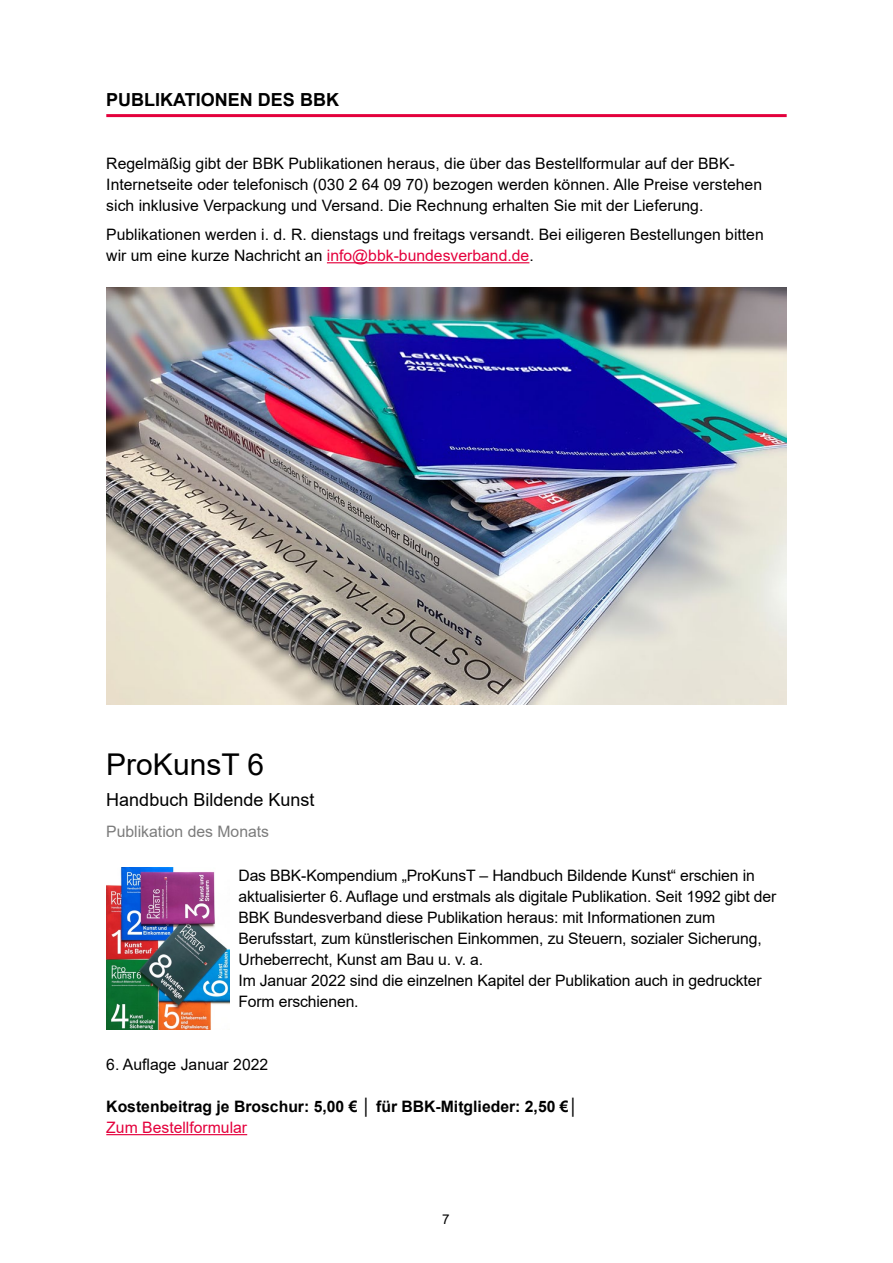
<style>
.page{position:relative;width:893px;height:1263px;background:#fff}
.page>*{position:absolute;margin:0;border:0;box-sizing:border-box;transform-origin:0 0}
.t1{font:30px "Arial";color:#000}
.t2{font:18px "Arial";color:#000}
.t3{font:700 18px "Arial";color:#000}
.t4{font:15.75px/21px "Arial";color:#000}
.t5{font:700 15.75px "Arial";color:#000}
.t6{font:15.75px "Arial";color:#7c7c7c}
.t7{font:15.75px "Arial";color:#e4003c}
.t8{font:13.5px "Arial";color:#000}
.s1{color:#e4003c}
</style>
<div class="page">
<hr style="left:106px;top:114px;width:681px;height:3px;background:#e4003c">
<hr style="left:327px;top:262px;width:202px;height:1px;background:#e4003c">
<hr style="left:106px;top:1134px;width:141px;height:1px;background:#e4003c">
<img style="left:106px;top:287px;width:681px;height:418px">
<img style="left:106px;top:867px;width:124px;height:162px">
<p class="t3" style="left:106px;top:87px;width:234px">PUBLIKATIONEN DES BBK</p>
<p class="t4" style="left:106px;top:152px;width:657px">Regelmäßig gibt der BBK Publikationen heraus, die über das Bestellformular auf der BBK-<br>Internetseite oder telefonisch (030 2 64 09 70) bezogen werden können. Alle Preise verstehen sich inklusive Verpackung und Versand. Die Rechnung erhalten Sie mit der Lieferung.</p>
<p class="t4" style="left:106px;top:224px;width:659px">Publikationen werden i. d. R. dienstags und freitags versandt. Bei eiligeren Bestellungen bitten wir um eine kurze Nachricht an <span class="s1">info@bbk-bundesverband.de</span>.</p>
<h1 class="t1" style="left:106px;top:743px;width:159px">ProKunsT 6</h1>
<p class="t2" style="left:106px;top:787px;width:210px">Handbuch Bildende Kunst</p>
<p class="t6" style="left:106px;top:821px;width:164px">Publikation des Monats</p>
<p class="t4" style="left:238px;top:865px;width:539px">Das BBK-Kompendium „ProKunsT – Handbuch Bildende Kunst“ erschien in aktualisierter 6. Auflage und erstmals als digitale Publikation. Seit 1992 gibt der BBK Bundesverband diese Publikation heraus: mit Informationen zum Berufsstart, zum künstlerischen Einkommen, zu Steuern, sozialer Sicherung, Urheberrecht, Kunst am Bau u. v. a.<br>Im Januar 2022 sind die einzelnen Kapitel der Publikation auch in gedruckter Form erschienen.</p>
<p class="t4" style="left:106px;top:1054px;width:163px">6. Auflage Januar 2022</p>
<p class="t5" style="left:106px;top:1095px;width:474px">Kostenbeitrag je Broschur: 5,00 € │ für BBK-Mitglieder: 2,50 €│</p>
<p class="t7" style="left:106px;top:1116px;width:142px">Zum Bestellformular</p>
<p class="t8" style="left:442px;top:1210px;width:9px">7</p>
</div>
